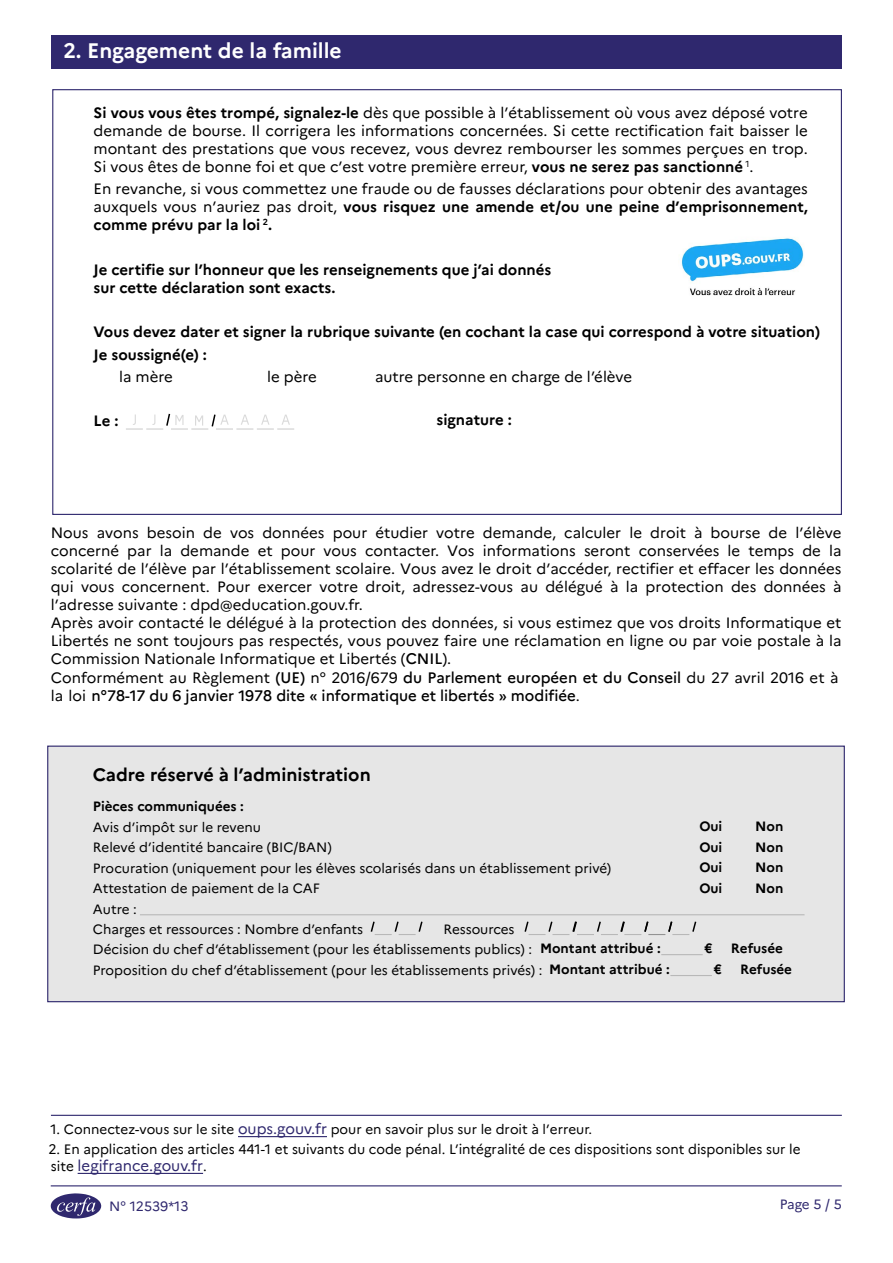
<style>
.page{position:relative;width:893px;height:1263px;background:#fff}
.page>*{position:absolute;margin:0;border:0;box-sizing:border-box;transform-origin:0 0}
.t1{font:700 21px "Marianne";color:#fff}
.t2{font:700 18px "Marianne";color:#000}
.t3{font:15px/18px "Marianne";color:#000;text-align:justify}
.t4{font:700 15px/18px "Marianne";color:#000}
.t5{font:15px "Marianne";color:#2f286e}
.t6{font:13.5px/20.4px "Marianne";color:#000}
.t7{font:700 13.5px "Marianne";color:#000}
.t8{font:13.5px "Marianne";color:#2f286e}
.s1{font-weight:700}
.s2{font-weight:500}
.s3{font-size:15px;color:#2f286e}
.s4{font-size:13.5px;color:#000}
</style>
<div class="page">
<svg style="left:50px;top:1193px;width:51px;height:25px"></svg>
<hr style="left:51px;top:1185px;width:791px;height:1px;background:#2f286e">
<hr style="left:78px;top:1173px;width:125px;height:1px;background:#2f286e">
<hr style="left:238px;top:1136px;width:89px;height:1px;background:#2f286e">
<hr style="left:51px;top:1115px;width:791px;height:1px;background:#2f286e">
<div style="left:51px;top:35px;width:790px;height:34px;background:#2f286e"></div>
<img style="left:681px;top:238px;width:123px;height:58px">
<svg style="left:126px;top:413px;width:168px;height:17px"></svg>
<div style="left:51px;top:749px;width:790px;height:249px;background:#e6e6e6"></div>
<hr style="left:140px;top:914px;width:665px;height:1px;background:#000">
<svg style="left:370px;top:921px;width:53px;height:14px"></svg>
<svg style="left:524px;top:921px;width:173px;height:14px"></svg>
<hr style="left:661px;top:954px;width:42px;height:1px;background:#000">
<hr style="left:670px;top:975px;width:42px;height:1px;background:#000">
<div style="left:47px;top:746px;width:798px;height:256px;border:1px solid #2f286e"></div>
<h1 class="t1" style="left:63px;top:38px;width:280px">2. Engagement de la famille</h1>
<p class="t3" style="left:94px;top:104px;width:716px"><span class="s1">Si vous vous êtes trompé, signalez-le</span> dès que possible à l’établissement où vous avez déposé votre demande de bourse. Il corrigera les informations concernées. Si cette rectification fait baisser le montant des prestations que vous recevez, vous devrez rembourser les sommes perçues en trop.<br>Si vous êtes de bonne foi et que c’est votre première erreur, <span class="s1">vous ne serez pas sanctionné</span> <sup>1</sup>.</p>
<p class="t3" style="left:94px;top:180px;width:716px">En revanche, si vous commettez une fraude ou de fausses déclarations pour obtenir des avantages auxquels vous n’auriez pas droit, <span class="s1">vous risquez une amende et/ou une peine d’emprisonnement, comme prévu par la loi</span> <sup>2</sup><span class="s1">.</span></p>
<p class="t4" style="left:94px;top:260px;width:459px">Je certifie sur l’honneur que les renseignements que j’ai donnés sur cette déclaration sont exacts.</p>
<p class="t4" style="left:94px;top:321px;width:728px;line-height:22.2px">Vous devez dater et signer la rubrique suivante (en cochant la case qui correspond à votre situation)<br>Je soussigné(e) :</p>
<p class="t3" style="left:119px;top:367px;width:55px">la mère</p>
<p class="t3" style="left:267px;top:367px;width:51px">le père</p>
<p class="t3" style="left:375px;top:367px;width:259px">autre personne en charge de l’élève</p>
<p class="t4" style="left:94px;top:412px;width:26px">Le :</p>
<p class="t4" style="left:437px;top:411px;width:77px">signature :</p>
<p class="t3" style="left:51px;top:524px;width:792px;text-align:left">Nous avons besoin de vos données pour étudier votre demande, calculer le droit à bourse de l’élève concerné par la demande et pour vous contacter. Vos informations seront conservées le temps de la scolarité de l’élève par l’établissement scolaire. Vous avez le droit d’accéder, rectifier et effacer les données qui vous concernent. Pour exercer votre droit, adressez-vous au délégué à la protection des données à l’adresse suivante : dpd@education.gouv.fr.<br>Après avoir contacté le délégué à la protection des données, si vous estimez que vos droits Informatique et Libertés ne sont toujours pas respectés, vous pouvez faire une réclamation en ligne ou par voie postale à la Commission Nationale Informatique et Libertés (<span class="s2">CNIL</span>).<br>Conformément au Règlement <span class="s2">(UE)</span> n° 2016/679 <span class="s2">du Parlement européen et du Conseil</span> du 27 avril 2016 et à la loi <span class="s2">n°78-17 du 6 janvier 1978 dite « informatique et libertés » modifiée</span>.</p>
<p class="t2" style="left:93px;top:763px;width:280px">Cadre réservé à l’administration</p>
<p class="t7" style="left:93px;top:798px;width:153px">Pièces communiquées :</p>
<p class="t6" style="left:93px;top:817px;width:520px">Avis d’impôt sur le revenu<br>Relevé d’identité bancaire (BIC/BAN)<br>Procuration (uniquement pour les élèves scolarisés dans un établissement privé)<br>Attestation de paiement de la CAF<br>Autre :<br>Charges et ressources : Nombre d’enfants</p>
<p class="t7" style="left:699px;top:818px;width:25px">Oui</p>
<p class="t7" style="left:755px;top:818px;width:30px">Non</p>
<p class="t7" style="left:699px;top:839px;width:25px">Oui</p>
<p class="t7" style="left:755px;top:839px;width:30px">Non</p>
<p class="t7" style="left:699px;top:859px;width:25px">Oui</p>
<p class="t7" style="left:755px;top:859px;width:30px">Non</p>
<p class="t7" style="left:699px;top:880px;width:25px">Oui</p>
<p class="t7" style="left:755px;top:880px;width:30px">Non</p>
<p class="t6" style="left:93px;top:919px;width:451px;text-indent:351px">Ressources<br>Décision du chef d’établissement (pour les établissements publics) :<br>Proposition du chef d’établissement (pour les établissements privés) :</p>
<p class="t7" style="left:540px;top:940px;width:122px">Montant attribué :</p>
<p class="t7" style="left:704px;top:940px;width:10px">€</p>
<p class="t7" style="left:731px;top:940px;width:54px">Refusée</p>
<p class="t7" style="left:549px;top:961px;width:122px">Montant attribué :</p>
<p class="t7" style="left:714px;top:961px;width:10px">€</p>
<p class="t7" style="left:740px;top:961px;width:54px">Refusée</p>
<p class="t6" style="left:50px;top:1118px;width:543px">1. Connectez-vous sur le site <span class="s3">oups.gouv.fr</span> pour en savoir plus sur le droit à l’erreur.</p>
<p class="t6" style="left:49px;top:1138px;width:754px">2. En application des articles 441-1 et suivants du code pénal. L’intégralité de ces dispositions sont disponibles sur le</p>
<p class="t5" style="left:51px;top:1154px;width:157px"><span class="s4">site</span> legifrance.gouv.fr<span class="s4">.</span></p>
<p class="t8" style="left:109px;top:1198px;width:81px">N° 12539*13</p>
<p class="t8" style="left:780px;top:1196px;width:64px">Page 5 / 5</p>
</div>
